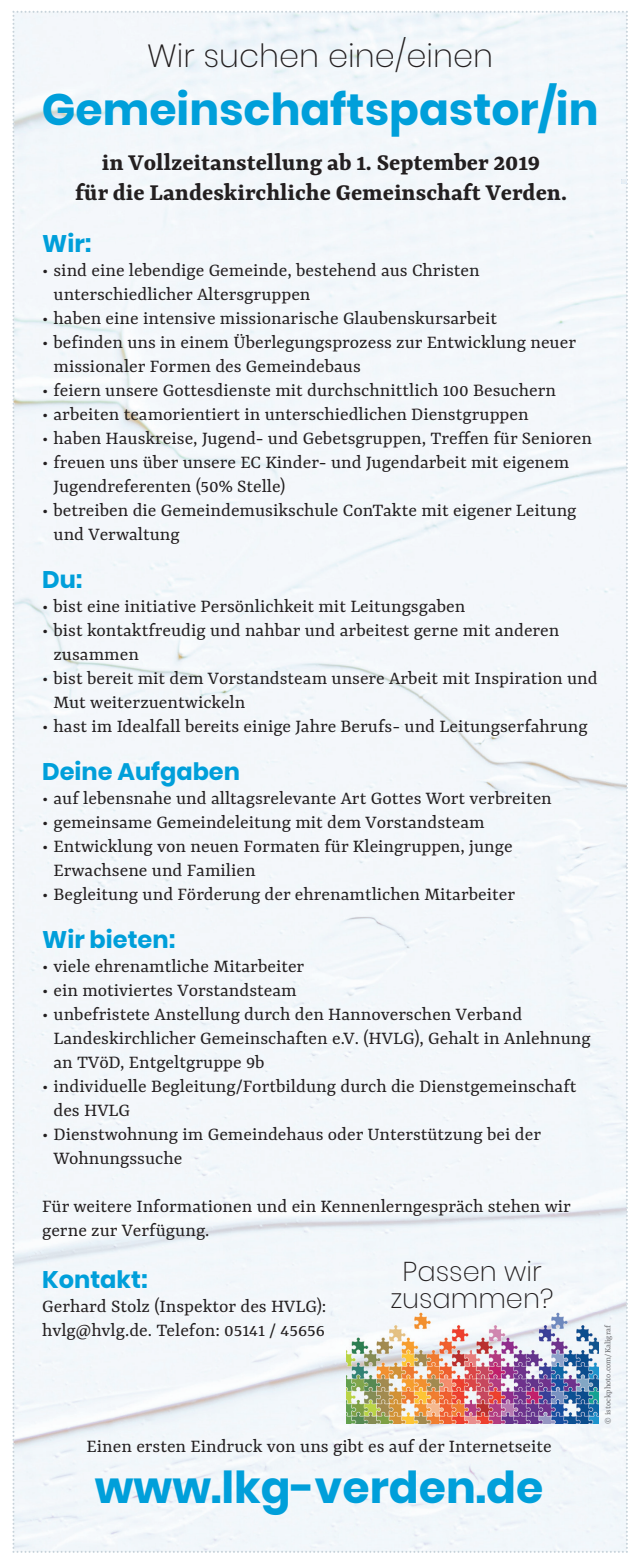
<style>
.page{position:relative;width:642px;height:1564px;background:#fff}
.page>*{position:absolute;margin:0;border:0;box-sizing:border-box;transform-origin:0 0}
.t1{font:700 44px "Poppins";color:#009fda}
.t2{font:200 32px "Poppins";color:#231f20}
.t3{font:200 27.2px/27.2px "Poppins";color:#231f20;text-align:center}
.t4{font:700 26px/30px "Yrsa";color:#231f20;text-align:center}
.t5{font:700 24px "Poppins";color:#009fda}
.t6{font:20px/24px "Yrsa";color:#231f20}
.t7{font:9px "Yrsa";color:#6c6d70}
</style>
<div class="page">
<div style="left:12px;top:11px;width:615px;height:1542px;background:#f3f7fb"></div>
<img style="left:346px;top:1312px;width:251px;height:111px">
<h2 class="t2" style="left:147px;top:37px;width:347px">Wir suchen eine/einen</h2>
<h1 class="t1" style="left:42px;top:84px;width:557px">Gemeinschaftspastor/in</h1>
<h3 class="t4" style="left:75px;top:147px;width:493px">in Vollzeitanstellung ab 1. September 2019<br>für die Landeskirchliche Gemeinschaft Verden.</h3>
<p class="t5" style="left:42px;top:229px;width:51px">Wir:</p>
<p class="t6" style="left:53px;top:258px;width:427px;text-indent:-11px">• sind eine lebendige Gemeinde, bestehend aus Christen unterschiedlicher Altersgruppen</p>
<p class="t6" style="left:42px;top:306px;width:456px">• haben eine intensive missionarische Glaubenskursarbeit</p>
<p class="t6" style="left:53px;top:330px;width:523px;text-indent:-11px">• befinden uns in einem Überlegungsprozess zur Entwicklung neuer missionaler Formen des Gemeindebaus</p>
<p class="t6" style="left:42px;top:378px;width:515px">• feiern unsere Gottesdienste mit durchschnittlich 100 Besuchern</p>
<p class="t6" style="left:42px;top:402px;width:487px">• arbeiten teamorientiert in unterschiedlichen Dienstgruppen</p>
<p class="t6" style="left:42px;top:426px;width:551px">• haben Hauskreise, Jugend- und Gebetsgruppen, Treffen für Senioren</p>
<p class="t6" style="left:53px;top:450px;width:517px;text-indent:-11px">• freuen uns über unsere EC Kinder- und Jugendarbeit mit eigenem<br>Jugendreferenten (50% Stelle)</p>
<p class="t6" style="left:53px;top:498px;width:524px;text-indent:-11px">• betreiben die Gemeindemusikschule ConTakte mit eigener Leitung und Verwaltung</p>
<p class="t5" style="left:42px;top:565px;width:42px">Du:</p>
<p class="t6" style="left:42px;top:594px;width:424px">• bist eine initiative Persönlichkeit mit Leitungsgaben</p>
<p class="t6" style="left:53px;top:618px;width:507px;text-indent:-11px">• bist kontaktfreudig und nahbar und arbeitest gerne mit anderen zusammen</p>
<p class="t6" style="left:53px;top:666px;width:545px;text-indent:-11px">• bist bereit mit dem Vorstandsteam unsere Arbeit mit Inspiration und<br>Mut weiterzuentwickeln</p>
<p class="t6" style="left:42px;top:714px;width:546px">• hast im Idealfall bereits einige Jahre Berufs- und Leitungserfahrung</p>
<p class="t5" style="left:42px;top:757px;width:199px">Deine Aufgaben</p>
<p class="t6" style="left:42px;top:786px;width:511px">• auf lebensnahe und alltagsrelevante Art Gottes Wort verbreiten</p>
<p class="t6" style="left:42px;top:810px;width:444px">• gemeinsame Gemeindeleitung mit dem Vorstandsteam</p>
<p class="t6" style="left:53px;top:834px;width:460px;text-indent:-11px">• Entwicklung von neuen Formaten für Kleingruppen, junge<br>Erwachsene und Familien</p>
<p class="t6" style="left:42px;top:882px;width:474px">• Begleitung und Förderung der ehrenamtlichen Mitarbeiter</p>
<p class="t5" style="left:42px;top:925px;width:135px">Wir bieten:</p>
<p class="t6" style="left:42px;top:954px;width:263px">• viele ehrenamtliche Mitarbeiter</p>
<p class="t6" style="left:42px;top:978px;width:256px">• ein motiviertes Vorstandsteam</p>
<p class="t6" style="left:53px;top:1002px;width:538px;text-indent:-11px">• unbefristete Anstellung durch den Hannoverschen Verband<br>Landeskirchlicher Gemeinschaften e.V. (HVLG), Gehalt in Anlehnung an TVöD, Entgeltgruppe 9b</p>
<p class="t6" style="left:53px;top:1074px;width:524px;text-indent:-11px">• individuelle Begleitung/Fortbildung durch die Dienstgemeinschaft des HVLG</p>
<p class="t6" style="left:53px;top:1122px;width:488px;text-indent:-11px">• Dienstwohnung im Gemeindehaus oder Unterstützung bei der<br>Wohnungssuche</p>
<p class="t6" style="left:42px;top:1194px;width:530px">Für weitere Informationen und ein Kennenlerngespräch stehen wir gerne zur Verfügung.</p>
<p class="t5" style="left:42px;top:1265px;width:107px">Kontakt:</p>
<p class="t6" style="left:42px;top:1294px;width:285px">Gerhard Stolz (Inspektor des HVLG): hvlg@hvlg.de. Telefon: 05141 / 45656</p>
<h3 class="t3" style="left:390px;top:1258px;width:164px">Passen wir zusammen?</h3>
<p class="t7" style="left:602px;top:1423px;width:100px;rotate:-90deg">© istockphoto.com/Kaligraf</p>
<p class="t6" style="left:87px;top:1434px;width:466px">Einen ersten Eindruck von uns gibt es auf der Internetseite</p>
<h1 class="t1" style="left:95px;top:1462px;width:449px">www.lkg-verden.de</h1>
</div>
